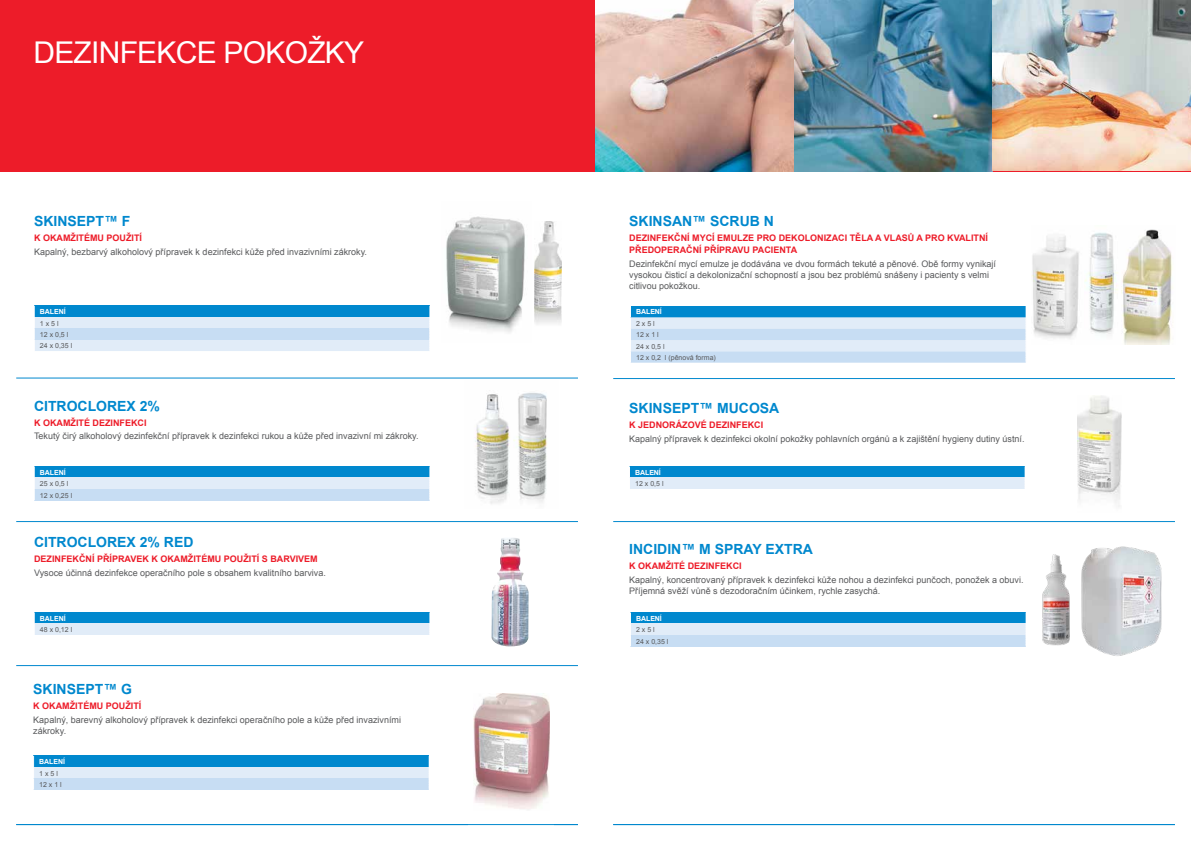
<style>
.page{position:relative;width:1191px;height:842px;background:#fff}
.page>*{position:absolute;margin:0;border:0;box-sizing:border-box;transform-origin:0 0}
.t1{font:30px "Arial";letter-spacing:-.025em;color:#fff}
.t2{font:700 14px "Arial";color:#0088ce}
.t3{font:9px/11px "Arial";color:#58595b}
.t4{font:700 9px/12px "Arial";color:#ed1c29}
.t5{font:7px/11.3px "Arial";color:#58595b}
.t6{font:700 7px "Arial";letter-spacing:-.01em;color:#fff}
</style>
<div class="page">
<img style="left:1042px;top:554px;width:28px;height:92px">
<img style="left:534px;top:222px;width:28px;height:102px">
<img style="left:1077px;top:396px;width:44px;height:111px">
<img style="left:1081px;top:546px;width:81px;height:110px">
<img style="left:1031px;top:236px;width:48px;height:103px">
<img style="left:1121px;top:229px;width:52px;height:115px">
<svg style="left:1084px;top:232px;width:34px;height:102px"></svg>
<hr style="left:613px;top:521px;width:562px;height:1px;background:#0088ce">
<hr style="left:613px;top:824px;width:562px;height:1px;background:#0088ce">
<hr style="left:16px;top:378px;width:562px;height:1px;background:#0088ce">
<hr style="left:613px;top:378px;width:562px;height:1px;background:#0088ce">
<svg style="left:34px;top:306px;width:396px;height:45px;background:#a3cfec"></svg>
<div style="left:34px;top:466px;width:396px;height:12px;background:#0088ce"></div>
<div style="left:34px;top:478px;width:396px;height:11px;background:#e1ecf8"></div>
<div style="left:34px;top:489px;width:396px;height:11px;background:#c7ddf3"></div>
<svg style="left:34px;top:466px;width:1px;height:34px"></svg>
<div style="left:34px;top:756px;width:395px;height:11px;background:#0088ce"></div>
<div style="left:34px;top:767px;width:395px;height:11px;background:#e1ecf8"></div>
<div style="left:34px;top:778px;width:395px;height:12px;background:#c7ddf3"></div>
<svg style="left:33px;top:756px;width:1px;height:34px"></svg>
<div style="left:630px;top:612px;width:396px;height:12px;background:#0088ce"></div>
<div style="left:630px;top:624px;width:396px;height:11px;background:#e1ecf8"></div>
<div style="left:630px;top:635px;width:396px;height:11px;background:#c7ddf3"></div>
<svg style="left:630px;top:612px;width:1px;height:34px"></svg>
<div style="left:629px;top:466px;width:396px;height:12px;background:#0088ce"></div>
<div style="left:629px;top:478px;width:396px;height:11px;background:#e1ecf8"></div>
<svg style="left:629px;top:466px;width:1px;height:23px"></svg>
<svg style="left:1024px;top:466px;width:1px;height:23px"></svg>
<div style="left:34px;top:612px;width:396px;height:12px;background:#0088ce"></div>
<div style="left:34px;top:624px;width:396px;height:11px;background:#e1ecf8"></div>
<svg style="left:34px;top:612px;width:1px;height:23px"></svg>
<img style="left:446px;top:216px;width:79px;height:117px">
<img style="left:473px;top:693px;width:76px;height:117px">
<img style="left:491px;top:538px;width:37px;height:109px">
<img style="left:475px;top:394px;width:35px;height:110px">
<img style="left:513px;top:393px;width:34px;height:110px">
<hr style="left:16px;top:521px;width:562px;height:1px;background:#0088ce">
<hr style="left:16px;top:665px;width:562px;height:1px;background:#0088ce">
<hr style="left:16px;top:824px;width:562px;height:1px;background:#0088ce">
<svg style="left:630px;top:306px;width:396px;height:57px;background:#aad2ed"></svg>
<div style="left:0;top:0;width:595px;height:171px;background:#ed1c29"></div>
<img style="left:793px;top:0;width:199px;height:171px">
<img style="left:595px;top:0;width:198px;height:171px">
<img style="left:992px;top:0;width:199px;height:171px">
<h1 class="t1" style="left:33px;top:33px;width:332px">DEZINFEKCE POKOŽKY</h1>
<h2 class="t2" style="left:34px;top:212px;width:98px">SKINSEPT™ F</h2>
<p class="t4" style="left:34px;top:232px;width:110px">K OKAMŽITÉMU POUŽITÍ</p>
<p class="t3" style="left:34px;top:246px;width:334px">Kapalný, bezbarvý alkoholový přípravek k dezinfekci kůže před invazivními zákroky.</p>
<p class="t6" style="left:40px;top:307px;width:27px">BALENÍ</p>
<p class="t5" style="left:40px;top:318px;width:34px">1 x 5 l<br>12 x 0,5 l<br>24 x 0,35 l</p>
<h2 class="t2" style="left:34px;top:397px;width:128px">CITROCLOREX 2%</h2>
<p class="t4" style="left:34px;top:417px;width:114px">K OKAMŽITÉ DEZINFEKCI</p>
<p class="t3" style="left:34px;top:431px;width:386px">Tekutý čirý alkoholový dezinfekční přípravek k dezinfekci rukou a kůže před invazivní mi zákroky.</p>
<p class="t6" style="left:40px;top:467px;width:27px">BALENÍ</p>
<p class="t5" style="left:40px;top:478px;width:34px">25 x 0,5 l<br>12 x 0,25 l</p>
<h2 class="t2" style="left:34px;top:533px;width:161px">CITROCLOREX 2% RED</h2>
<p class="t4" style="left:34px;top:553px;width:285px">DEZINFEKČNÍ PŘÍPRAVEK K OKAMŽITÉMU POUŽITÍ S BARVIVEM</p>
<p class="t3" style="left:34px;top:567px;width:293px">Vysoce účinná dezinfekce operačního pole s obsahem kvalitního barviva.</p>
<p class="t6" style="left:40px;top:613px;width:27px">BALENÍ</p>
<p class="t5" style="left:40px;top:624px;width:34px">48 x 0,12 l</p>
<h2 class="t2" style="left:33px;top:680px;width:100px">SKINSEPT™ G</h2>
<p class="t4" style="left:33px;top:700px;width:109px">K OKAMŽITÉMU POUŽITÍ</p>
<p class="t3" style="left:33px;top:714px;width:369px">Kapalný, barevný alkoholový přípravek k dezinfekci operačního pole a kůže před invazivními zákroky.</p>
<p class="t6" style="left:39px;top:757px;width:27px">BALENÍ</p>
<p class="t5" style="left:39px;top:768px;width:24px">1 x 5 l<br>12 x 1 l</p>
<h2 class="t2" style="left:629px;top:212px;width:146px">SKINSAN™ SCRUB N</h2>
<p class="t4" style="left:629px;top:232px;width:360px">DEZINFEKČNÍ MYCÍ EMULZE PRO DEKOLONIZACI TĚLA A VLASŮ A PRO KVALITNÍ<br>PŘEDOPERAČNÍ PŘÍPRAVU PACIENTA</p>
<p class="t3" style="left:629px;top:258px;width:368px">Dezinfekční mycí emulze je dodávána ve dvou formách tekuté a pěnové. Obě formy vynikají vysokou čisticí a dekolonizační schopností a jsou bez problémů snášeny i pacienty s velmi citlivou pokožkou.</p>
<p class="t6" style="left:636px;top:307px;width:27px">BALENÍ</p>
<p class="t5" style="left:636px;top:318px;width:81px">2 x 5 l<br>12 x 1 l<br>24 x 0,5 l<br>12 x 0,2 l (pěnová forma)</p>
<h2 class="t2" style="left:629px;top:399px;width:152px">SKINSEPT™ MUCOSA</h2>
<p class="t4" style="left:629px;top:419px;width:136px">K JEDNORÁZOVÉ DEZINFEKCI</p>
<p class="t3" style="left:629px;top:433px;width:397px">Kapalný přípravek k dezinfekci okolní pokožky pohlavních orgánů a k zajištění hygieny dutiny ústní.</p>
<p class="t6" style="left:635px;top:467px;width:27px">BALENÍ</p>
<p class="t5" style="left:635px;top:478px;width:30px">12 x 0,5 l</p>
<h2 class="t2" style="left:629px;top:540px;width:185px">INCIDIN™ M SPRAY EXTRA</h2>
<p class="t4" style="left:629px;top:560px;width:114px">K OKAMŽITÉ DEZINFEKCI</p>
<p class="t3" style="left:629px;top:574px;width:396px">Kapalný, koncentrovaný přípravek k dezinfekci kůže nohou a dezinfekci punčoch, ponožek a obuvi.<br>Příjemná svěží vůně s dezodoračním účinkem, rychle zasychá.</p>
<p class="t6" style="left:636px;top:613px;width:27px">BALENÍ</p>
<p class="t5" style="left:636px;top:624px;width:34px">2 x 5 l<br>24 x 0,35 l</p>
</div>
